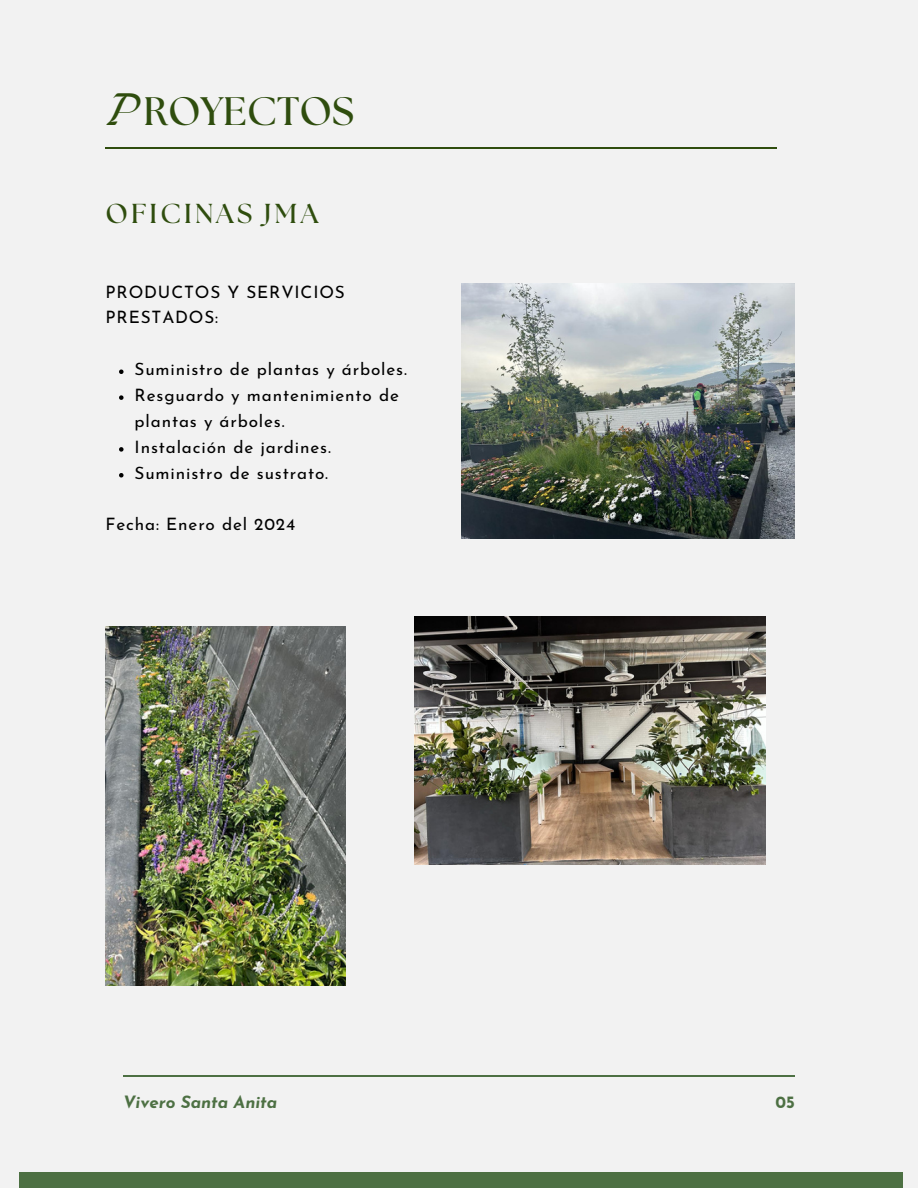
<style>
.page{position:relative;width:918px;height:1188px;background:#f2f2f2}
.page>*{position:absolute;margin:0;border:0;box-sizing:border-box;transform-origin:0 0}
.t1{font:700 39.6px "The Seasons";letter-spacing:.005em;color:#2f4d0e}
.t2{font:700 27.45px "The Seasons";letter-spacing:.115em;color:#2f4d0e}
.t3{font:17.1px/25.8px "Josefin Sans";letter-spacing:.05em;color:#000}
.t4{font:italic 700 16.95px "Josefin Sans";color:#4d7043}
.t5{font:700 16.95px "Josefin Sans";color:#4d7043}
.s1{font-style:italic}
</style>
<div class="page">
<img style="left:106px;top:626px;width:239px;height:359px">
<img style="left:462px;top:283px;width:333px;height:256px">
<img style="left:414px;top:616px;width:351px;height:249px">
<svg style="left:119px;top:370px;width:5px;height:4px"></svg>
<svg style="left:119px;top:395px;width:5px;height:5px"></svg>
<svg style="left:119px;top:447px;width:5px;height:5px"></svg>
<svg style="left:119px;top:473px;width:5px;height:5px"></svg>
<hr style="left:123px;top:1075px;width:672px;height:1px;background:#4d7043">
<hr style="left:106px;top:148px;width:671px;height:1px;background:#2f4d0e">
<div style="left:19px;top:1172px;width:883px;height:16px;background:#4d7043"></div>
<h4 class="t1" style="left:106px;top:94px;width:250px"><span class="s1">P</span> ROYECTOS</h4>
<p class="t2" style="left:106px;top:201px;width:215px">OFICINAS JMA</p>
<p class="t3" style="left:106px;top:280px;width:241px">PRODUCTOS Y SERVICIOS<br>PRESTADOS:</p>
<p class="t3" style="left:135px;top:358px;width:274px">Suministro de plantas y árboles.</p>
<p class="t3" style="left:135px;top:384px;width:266px">Resguardo y mantenimiento de plantas y árboles.</p>
<p class="t3" style="left:135px;top:436px;width:198px">Instalación de jardines.</p>
<p class="t3" style="left:135px;top:461px;width:195px">Suministro de sustrato.</p>
<p class="t3" style="left:106px;top:513px;width:191px">Fecha: Enero del 2024</p>
<p class="t4" style="left:123px;top:1095px;width:156px">Vivero Santa Anita</p>
<p class="t5" style="left:776px;top:1095px;width:21px">05</p>
</div>
